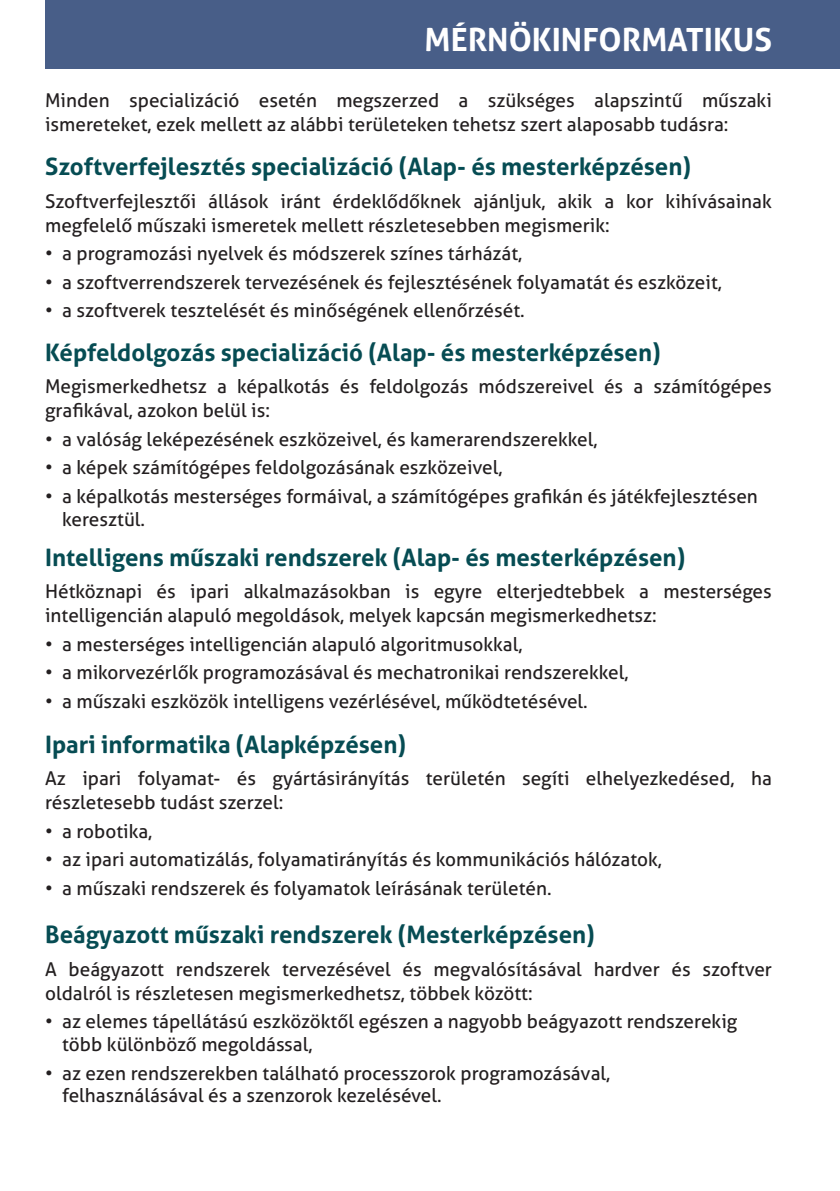
<style>
.page{position:relative;width:840px;height:1191px;background:#fff}
.page>*{position:absolute;margin:0;border:0;box-sizing:border-box;transform-origin:0 0}
.t1{font:700 32px "Aller";color:#fff}
.t2{font:700 24px "Aller";color:#064c53}
.t3{font:19px/24px "Aller";color:#231f20}
</style>
<div class="page">
<div style="left:45px;top:0;width:794px;height:68px;background:#485e88"></div>
<p class="t1" style="left:424px;top:20px;width:349px">MÉRNÖKINFORMATIKUS</p>
<p class="t3" style="left:45px;top:88px;width:727px">Minden specializáció esetén megszerzed a szükséges alapszintű műszaki ismereteket, ezek mellett az alábbi területeken tehetsz szert alaposabb tudásra:</p>
<p class="t2" style="left:45px;top:152px;width:647px">Szoftverfejlesztés specializáció (Alap- és mesterképzésen)</p>
<p class="t3" style="left:45px;top:189px;width:727px">Szoftverfejlesztői állások iránt érdeklődőknek ajánljuk, akik a kor kihívásainak megfelelő műszaki ismeretek mellett részletesebben megismerik:</p>
<p class="t3" style="left:45px;top:241px;width:478px">• a programozási nyelvek és módszerek színes tárházát,</p>
<p class="t3" style="left:45px;top:270px;width:677px">• a szoftverrendszerek tervezésének és fejlesztésének folyamatát és eszközeit,</p>
<p class="t3" style="left:45px;top:298px;width:481px">• a szoftverek tesztelését és minőségének ellenőrzését.</p>
<p class="t2" style="left:45px;top:337px;width:616px">Képfeldolgozás specializáció (Alap- és mesterképzésen)</p>
<p class="t3" style="left:45px;top:374px;width:727px">Megismerkedhetsz a képalkotás és feldolgozás módszereivel és a számítógépes grafikával, azokon belül is:</p>
<p class="t3" style="left:45px;top:427px;width:553px">• a valóság leképezésének eszközeivel, és kamerarendszerekkel,</p>
<p class="t3" style="left:45px;top:455px;width:458px">• a képek számítógépes feldolgozásának eszközeivel,</p>
<p class="t3" style="left:62px;top:484px;width:697px;line-height:22.8px;text-indent:-17px">• a képalkotás mesterséges formáival, a számítógépes grafikán és játékfejlesztésen keresztül.</p>
<p class="t2" style="left:45px;top:542px;width:641px">Intelligens műszaki rendszerek (Alap- és mesterképzésen)</p>
<p class="t3" style="left:45px;top:579px;width:727px">Hétköznapi és ipari alkalmazásokban is egyre elterjedtebbek a mesterséges intelligencián alapuló megoldások, melyek kapcsán megismerkedhetsz:</p>
<p class="t3" style="left:45px;top:632px;width:478px">• a mesterséges intelligencián alapuló algoritmusokkal,</p>
<p class="t3" style="left:45px;top:660px;width:584px">• a mikorvezérlők programozásával és mechatronikai rendszerekkel,</p>
<p class="t3" style="left:45px;top:689px;width:544px">• a műszaki eszközök intelligens vezérlésével, működtetésével.</p>
<p class="t2" style="left:45px;top:729px;width:362px">Ipari informatika (Alapképzésen)</p>
<p class="t3" style="left:45px;top:766px;width:727px">Az ipari folyamat- és gyártásirányítás területén segíti elhelyezkedésed, ha részletesebb tudást szerzel:</p>
<p class="t3" style="left:45px;top:819px;width:109px">• a robotika,</p>
<p class="t3" style="left:45px;top:847px;width:618px">• az ipari automatizálás, folyamatirányítás és kommunikációs hálózatok,</p>
<p class="t3" style="left:45px;top:876px;width:508px">• a műszaki rendszerek és folyamatok leírásának területén.</p>
<p class="t2" style="left:45px;top:920px;width:551px">Beágyazott műszaki rendszerek (Mesterképzésen)</p>
<p class="t3" style="left:45px;top:957px;width:728px">A beágyazott rendszerek tervezésével és megvalósításával hardver és szoftver oldalról is részletesen megismerkedhetsz, többek között:</p>
<p class="t3" style="left:62px;top:1010px;width:676px;line-height:22.8px;text-indent:-17px">• az elemes tápellátású eszközöktől egészen a nagyobb beágyazott rendszerekig több különböző megoldással,</p>
<p class="t3" style="left:62px;top:1061px;width:549px;line-height:22.8px;text-indent:-17px">• az ezen rendszerekben található processzorok programozásával, felhasználásával és a szenzorok kezelésével.</p>
</div>
